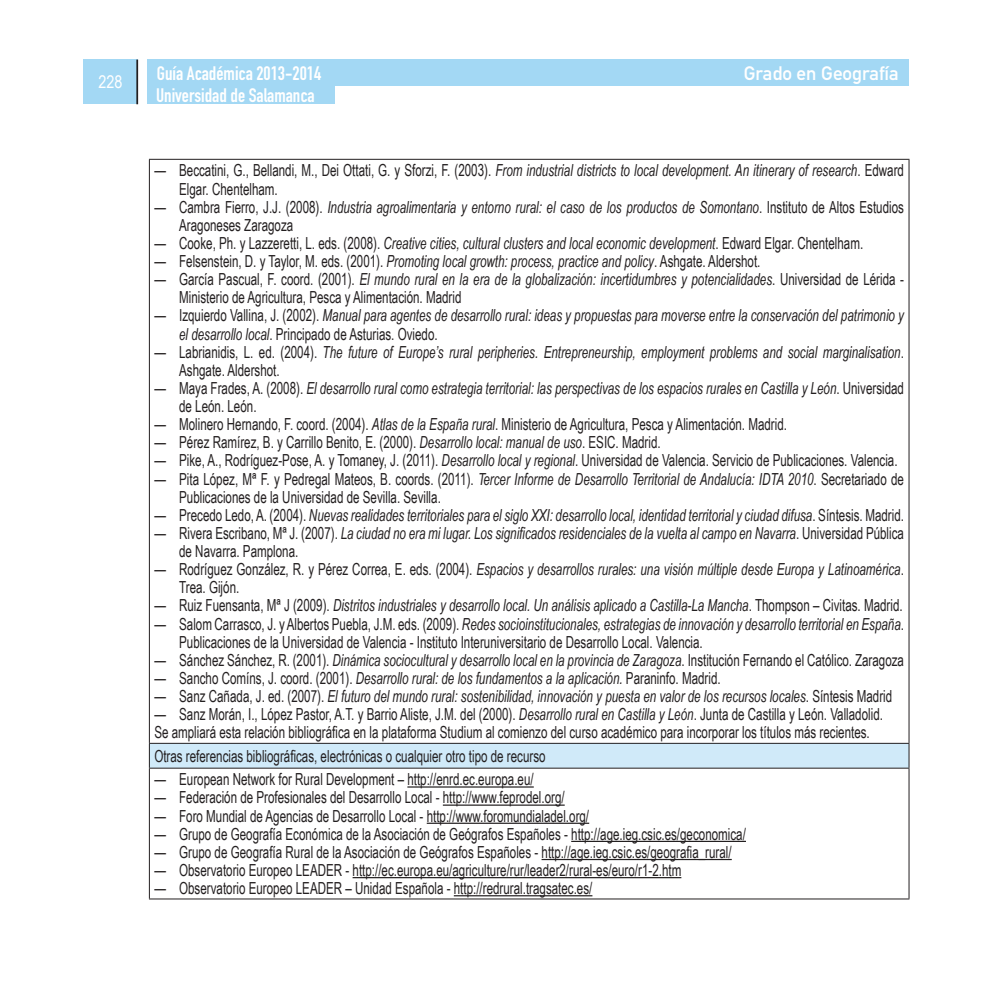
<style>
.page{position:relative;width:993px;height:993px;background:#fff}
.page>*{position:absolute;margin:0;border:0;box-sizing:border-box;transform-origin:0 0}
.t1{font:19.25px "DIN Engschrift Alternate";color:#fff}
.t2{font:19.25px "DIN Mittelschrift";color:#fff}
.t3{font:17.5px "Arial Narrow";color:#fff}
.t4{font:16.62px/18.2px "Arial Narrow";color:#231f20;scale:.85 1}
.t5{font:italic 16.62px/18.2px "Arial Narrow";color:#231f20;scale:.85 1}
.s1{font-style:italic}
.s2{font-style:normal}
</style>
<div class="page">
<div style="left:83px;top:60px;width:55px;height:44px;background:#a3d8f4"></div>
<hr style="left:136px;top:60px;width:2px;height:44px;background:#231f20">
<div style="left:147px;top:60px;width:187px;height:44px;background:#a3d8f4"></div>
<div style="left:147px;top:60px;width:761px;height:26px;background:#a3d8f4"></div>
<div style="left:149px;top:743px;width:759px;height:24px;background:#d0eaf9"></div>
<hr style="left:149px;top:159px;width:760px;height:1px;background:#231f20">
<hr style="left:149px;top:160px;width:1px;height:582px;background:#231f20">
<hr style="left:908px;top:160px;width:1px;height:582px;background:#231f20">
<hr style="left:149px;top:742px;width:760px;height:1px;background:#231f20">
<svg style="left:149px;top:743px;width:1px;height:24px"></svg>
<svg style="left:908px;top:743px;width:1px;height:24px"></svg>
<hr style="left:149px;top:767px;width:760px;height:1px;background:#231f20">
<hr style="left:149px;top:768px;width:1px;height:130px;background:#231f20">
<hr style="left:908px;top:768px;width:1px;height:130px;background:#231f20">
<hr style="left:149px;top:898px;width:760px;height:1px;background:#231f20">
<hr style="left:407px;top:786px;width:126px;height:1px;background:#231f20">
<hr style="left:442px;top:804px;width:122px;height:1px;background:#231f20">
<hr style="left:426px;top:822px;width:163px;height:1px;background:#231f20">
<hr style="left:571px;top:840px;width:174px;height:1px;background:#231f20">
<hr style="left:541px;top:858px;width:190px;height:1px;background:#231f20">
<hr style="left:352px;top:876px;width:329px;height:1px;background:#231f20">
<hr style="left:453px;top:894px;width:139px;height:2px;background:#231f20">
<p class="t3" style="left:98px;top:69px;width:25px">228</p>
<p class="t1" style="left:157px;top:62px;width:166px">Guía Académica 2013-2014</p>
<p class="t2" style="left:743px;top:62px;width:156px">Grado en Geografía</p>
<p class="t1" style="left:156px;top:84px;width:160px">Universidad de Salamanca</p>
<p class="t4" style="left:179px;top:161px;width:854px;text-indent:-25px">— Beccatini, G., Bellandi, M., Dei Ottati, G. y Sforzi, F. (2003). <span class="s1">From industrial districts to local development. An itinerary of research</span>. Edward<br>Elgar. Chentelham.</p>
<p class="t5" style="left:179px;top:197px;width:854px;text-indent:-25px"><span class="s2">— Cambra Fierro, J.J. (2008).</span> Industria agroalimentaria y entorno rural: el caso de los productos de Somontano<span class="s2">. Instituto de Altos Estudios<br>Aragoneses Zaragoza</span></p>
<p class="t4" style="left:154px;top:233px;width:835px">— Cooke, Ph. y Lazzeretti, L. eds. (2008). <span class="s1">Creative cities, cultural clusters and local economic development</span>. Edward Elgar. Chentelham.</p>
<p class="t4" style="left:154px;top:251px;width:714px">— Felsenstein, D. y Taylor, M. eds. (2001). <span class="s1">Promoting local growth: process, practice and policy</span>. Ashgate. Aldershot.</p>
<p class="t4" style="left:179px;top:269px;width:854px;text-indent:-25px">— García Pascual, F. coord. (2001). <span class="s1">El mundo rural en la era de la globalización: incertidumbres y potencialidades</span>. Universidad de Lérida -<br>Ministerio de Agricultura, Pesca y Alimentación. Madrid</p>
<p class="t5" style="left:179px;top:306px;width:854px;text-indent:-25px"><span class="s2">— Izquierdo Vallina, J. (2002).</span> Manual para agentes de desarrollo rural: ideas y propuestas para moverse entre la conservación del patrimonio y el desarrollo local<span class="s2">. Principado de Asturias. Oviedo.</span></p>
<p class="t5" style="left:179px;top:342px;width:854px;text-indent:-25px"><span class="s2">— Labrianidis, L. ed. (2004).</span> The future of Europe’s rural peripheries. Entrepreneurship, employment problems and social marginalisation<span class="s2">.<br>Ashgate. Aldershot.</span></p>
<p class="t5" style="left:179px;top:378px;width:854px;text-indent:-25px"><span class="s2">— Maya Frades, A. (2008).</span> El desarrollo rural como estrategia territorial: las perspectivas de los espacios rurales en Castilla y León<span class="s2">. Universidad de León. León.</span></p>
<p class="t4" style="left:154px;top:414px;width:745px">— Molinero Hernando, F. coord. (2004). <span class="s1">Atlas de la España rural</span>. Ministerio de Agricultura, Pesca y Alimentación. Madrid.</p>
<p class="t4" style="left:154px;top:432px;width:597px">— Pérez Ramírez, B. y Carrillo Benito, E. (2000). <span class="s1">Desarrollo local: manual de uso</span>. ESIC. Madrid.</p>
<p class="t4" style="left:154px;top:450px;width:875px">— Pike, A., Rodríguez-Pose, A. y Tomaney, J. (2011). <span class="s1">Desarrollo local y regional</span>. Universidad de Valencia. Servicio de Publicaciones. Valencia.</p>
<p class="t4" style="left:179px;top:469px;width:854px;text-indent:-25px">— Pita López, Mª F. y Pedregal Mateos, B. coords. (2011). <span class="s1">Tercer Informe de Desarrollo Territorial de Andalucía: IDTA 2010</span>. Secretariado de<br>Publicaciones de la Universidad de Sevilla. Sevilla.</p>
<p class="t5" style="left:154px;top:505px;width:883px"><span class="s2">— Precedo Ledo, A. (2004).</span> Nuevas realidades territoriales para el siglo XXI: desarrollo local, identidad territorial y ciudad difusa<span class="s2">. Síntesis. Madrid.</span></p>
<p class="t5" style="left:179px;top:523px;width:854px;text-indent:-25px"><span class="s2">— Rivera Escribano, Mª J. (2007).</span> La ciudad no era mi lugar. Los significados residenciales de la vuelta al campo en Navarra<span class="s2">. Universidad Pública de Navarra. Pamplona.</span></p>
<p class="t5" style="left:179px;top:559px;width:854px;text-indent:-25px"><span class="s2">— Rodríguez González, R. y Pérez Correa, E. eds. (2004).</span> Espacios y desarrollos rurales: una visión múltiple desde Europa y Latinoamérica<span class="s2">.<br>Trea. Gijón.</span></p>
<p class="t5" style="left:154px;top:596px;width:881px"><span class="s2">— Ruiz Fuensanta, Mª J (2009).</span> Distritos industriales y desarrollo local. Un análisis aplicado a Castilla-La Mancha<span class="s2">. Thompson – Civitas. Madrid.</span></p>
<p class="t4" style="left:179px;top:614px;width:854px;text-indent:-25px">— Salom Carrasco, J. y Albertos Puebla, J.M. eds. (2009). <span class="s1">Redes socioinstitucionales, estrategias de innovación y desarrollo territorial en España</span>.<br>Publicaciones de la Universidad de Valencia - Instituto Interuniversitario de Desarrollo Local. Valencia.</p>
<p class="t4" style="left:154px;top:650px;width:883px">— Sánchez Sánchez, R. (2001). <span class="s1">Dinámica sociocultural y desarrollo local en la provincia de Zaragoza</span>. Institución Fernando el Católico. Zaragoza</p>
<p class="t4" style="left:154px;top:668px;width:667px">— Sancho Comíns, J. coord. (2001). <span class="s1">Desarrollo rural: de los fundamentos a la aplicación.</span> Paraninfo. Madrid.</p>
<p class="t5" style="left:154px;top:686px;width:869px"><span class="s2">— Sanz Cañada, J. ed. (2007).</span> El futuro del mundo rural: sostenibilidad, innovación y puesta en valor de los recursos locales<span class="s2">. Síntesis Madrid</span></p>
<p class="t4" style="left:154px;top:704px;width:858px">— Sanz Morán, I., López Pastor, A.T. y Barrio Aliste, J.M. del (2000). <span class="s1">Desarrollo rural en Castilla y León</span>. Junta de Castilla y León. Valladolid.</p>
<p class="t4" style="left:154px;top:722px;width:843px">Se ampliará esta relación bibliográfica en la plataforma Studium al comienzo del curso académico para incorporar los títulos más recientes.</p>
<p class="t4" style="left:154px;top:746px;width:461px">Otras referencias bibliográficas, electrónicas o cualquier otro tipo de recurso</p>
<p class="t4" style="left:154px;top:769px;width:447px">— European Network for Rural Development – http://enrd.ec.europa.eu/</p>
<p class="t4" style="left:154px;top:787px;width:484px">— Federación de Profesionales del Desarrollo Local - http://www.feprodel.org/</p>
<p class="t4" style="left:154px;top:805px;width:513px">— Foro Mundial de Agencias de Desarrollo Local - http://www.foromundialadel.org/</p>
<p class="t4" style="left:154px;top:823px;width:697px">— Grupo de Geografía Económica de la Asociación de Geógrafos Españoles - http://age.ieg.csic.es/geconomica/</p>
<p class="t4" style="left:154px;top:841px;width:680px">— Grupo de Geografía Rural de la Asociación de Geógrafos Españoles - http://age.ieg.csic.es/geografia_rural/</p>
<p class="t4" style="left:154px;top:860px;width:621px">— Observatorio Europeo LEADER - http://ec.europa.eu/agriculture/rur/leader2/rural-es/euro/r1-2.htm</p>
<p class="t4" style="left:154px;top:878px;width:516px">— Observatorio Europeo LEADER – Unidad Española - http://redrural.tragsatec.es/</p>
</div>
